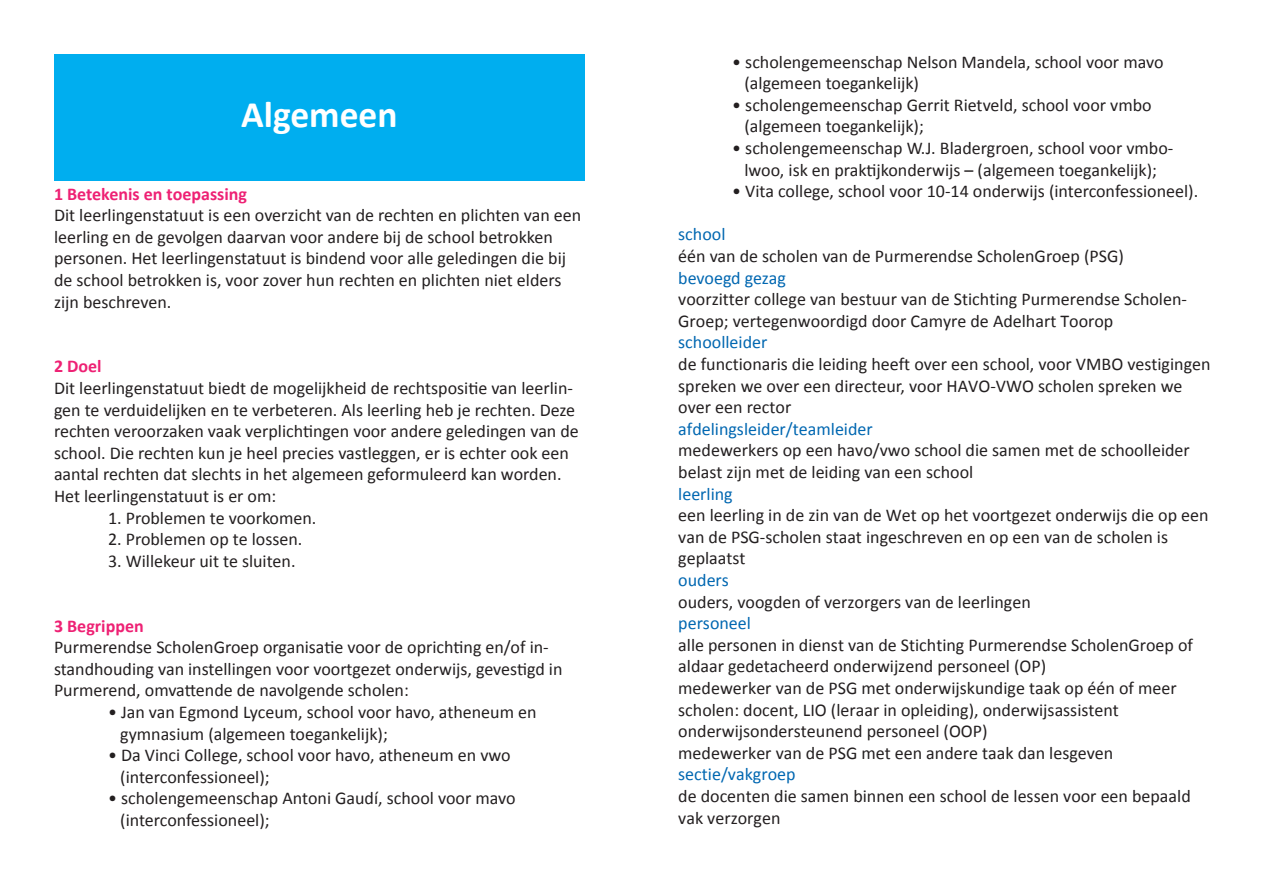
<style>
.page{position:relative;width:1263px;height:893px;background:#fff}
.page>*{position:absolute;margin:0;border:0;box-sizing:border-box;transform-origin:0 0}
.t1{font:700 37.5px "Calibri";color:#fff}
.t2{font:18px/21.6px "Calibri";color:#231f20}
.t3{font:700 18px "Calibri";color:#ee2174}
.s1{color:#0067b1}
</style>
<div class="page">
<div style="left:54px;top:54px;width:531px;height:127px;background:#00aeef"></div>
<p class="t1" style="left:241px;top:88px;width:158px">Algemeen</p>
<p class="t3" style="left:54px;top:181px;width:194px">1 Betekenis en toepassing</p>
<p class="t2" style="left:54px;top:204px;width:529px">Dit leerlingenstatuut is een overzicht van de rechten en plichten van een leerling en de gevolgen daarvan voor andere bij de school betrokken personen. Het leerlingenstatuut is bindend voor alle geledingen die bij de school betrokken is, voor zover hun rechten en plichten niet elders zijn beschreven.</p>
<p class="t3" style="left:54px;top:354px;width:49px">2 Doel</p>
<p class="t2" style="left:54px;top:377px;width:526px">Dit leerlingenstatuut biedt de mogelijkheid de rechtspositie van leerlin&shy;gen te verduidelijken en te verbeteren. Als leerling heb je rechten. Deze rechten veroorzaken vaak verplichtingen voor andere geledingen van de school. Die rechten kun je heel precies vastleggen, er is echter ook een aantal rechten dat slechts in het algemeen geformuleerd kan worden.<br>Het leerlingenstatuut is er om:</p>
<p class="t2" style="left:108px;top:506px;width:210px">1. Problemen te voorkomen.</p>
<p class="t2" style="left:108px;top:528px;width:196px">2. Problemen op te lossen.</p>
<p class="t2" style="left:108px;top:549px;width:189px">3. Willekeur uit te sluiten.</p>
<p class="t3" style="left:54px;top:613px;width:91px">3 Begrippen</p>
<p class="t2" style="left:54px;top:636px;width:510px">Purmerendse ScholenGroep organisatie voor de oprichting en/of in&shy;standhouding van instellingen voor voortgezet onderwijs, gevestigd in<br>Purmerend, omvattende de navolgende scholen:</p>
<p class="t2" style="left:120px;top:701px;width:418px;text-indent:-12px">• Jan van Egmond Lyceum, school voor havo, atheneum en gymnasium (algemeen toegankelijk);</p>
<p class="t2" style="left:120px;top:744px;width:392px;text-indent:-12px">• Da Vinci College, school voor havo, atheneum en vwo (interconfessioneel);</p>
<p class="t2" style="left:120px;top:787px;width:397px;text-indent:-12px">• scholengemeenschap Antoni Gaudí, school voor mavo (interconfessioneel);</p>
<p class="t2" style="left:732px;top:50px;width:433px">• scholengemeenschap Nelson Mandela, school voor mavo</p>
<p class="t2" style="left:744px;top:72px;width:176px">(algemeen toegankelijk)</p>
<p class="t2" style="left:744px;top:93px;width:409px;text-indent:-12px">• scholengemeenschap Gerrit Rietveld, school voor vmbo (algemeen toegankelijk);</p>
<p class="t2" style="left:732px;top:137px;width:443px;text-align:center">• scholengemeenschap W.J. Bladergroen, school voor vmbo&shy;lwoo, isk en praktijkonderwijs – (algemeen toegankelijk);</p>
<p class="t2" style="left:732px;top:180px;width:467px">• Vita college, school voor 10-14 onderwijs (interconfessioneel).</p>
<p class="t2" style="left:678px;top:223px;width:534px"><span class="s1">school<br></span>één van de scholen van de Purmerendse ScholenGroep (PSG)<br><span class="s1">bevoegd gezag<br></span>voorzitter college van bestuur van de Stichting Purmerendse Scholen-Groep; vertegenwoordigd door Camyre de Adelhart Toorop<br><span class="s1">schoolleider<br></span>de functionaris die leiding heeft over een school, voor VMBO vestigingen spreken we over een directeur, voor HAVO-VWO scholen spreken we over een rector<br><span class="s1">afdelingsleider/teamleider<br></span>medewerkers op een havo/vwo school die samen met de schoolleider belast zijn met de leiding van een school<br><span class="s1">leerling<br></span>een leerling in de zin van de Wet op het voortgezet onderwijs die op een van de PSG-scholen staat ingeschreven en op een van de scholen is geplaatst<br><span class="s1">ouders<br></span>ouders, voogden of verzorgers van de leerlingen<br><span class="s1">personeel<br></span>alle personen in dienst van de Stichting Purmerendse ScholenGroep of aldaar gedetacheerd onderwijzend personeel (OP)<br>medewerker van de PSG met onderwijskundige taak op één of meer scholen: docent, LIO (leraar in opleiding), onderwijsassistent onderwijsondersteunend personeel (OOP)<br>medewerker van de PSG met een andere taak dan lesgeven <span class="s1">sectie/vakgroep<br></span>de docenten die samen binnen een school de lessen voor een bepaald vak verzorgen</p>
</div>
